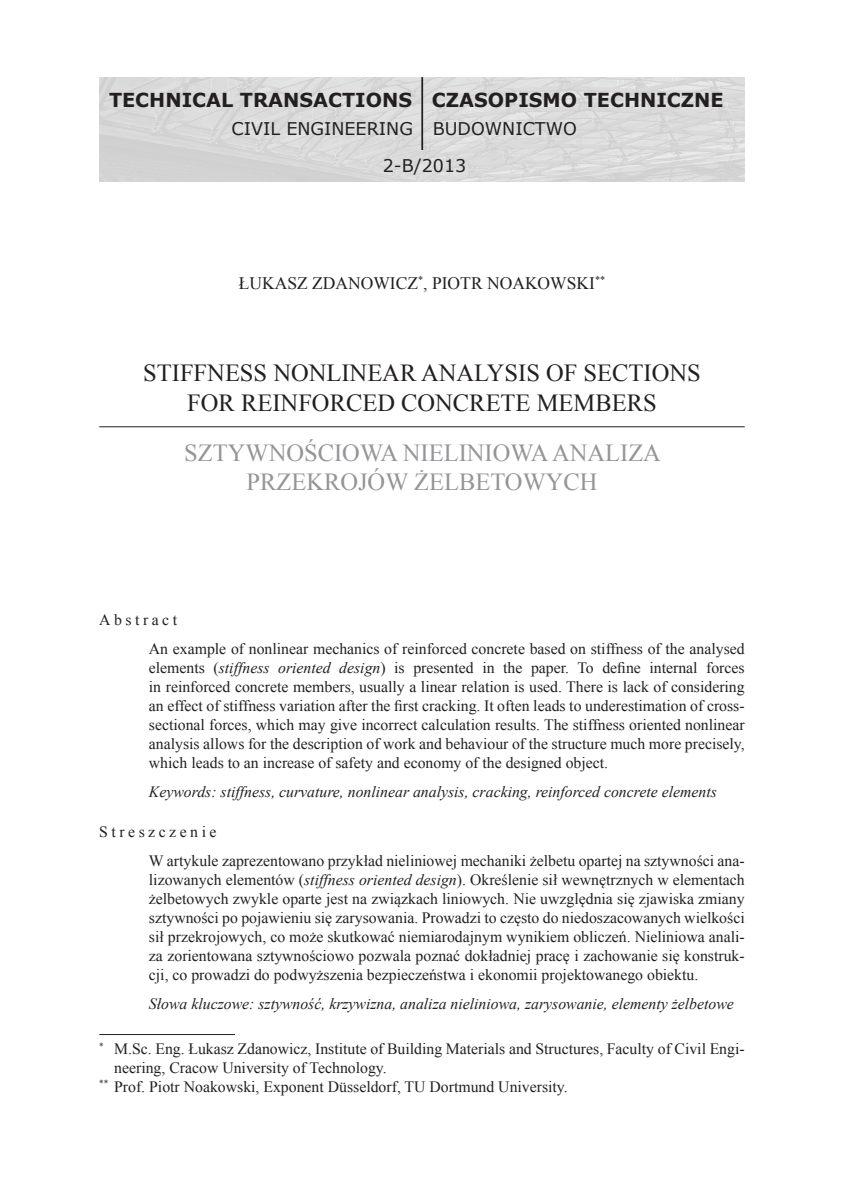
<style>
.page{position:relative;width:844px;height:1191px;background:#fff}
.page>*{position:absolute;margin:0;border:0;box-sizing:border-box;transform-origin:0 0}
.tytul_artykulu{font:24.5px/29.4px "Times New Roman";color:#231f20;text-align:center}
.tytul_artukulu_angie{font:24.5px/29.4px "Times New Roman";color:#939598;text-align:center}
.t1{font:700 19.25px "Verdana";color:#231f20}
.t2{font:17.5px "Verdana";color:#231f20}
.autor{font:17.5px "Times New Roman";color:#231f20}
.streszczenie_tekst{font:15.75px/18.9px "Times New Roman";color:#231f20;text-align:justify}
.przypis_cz{font:15.75px/18.9px "Times New Roman";color:#231f20}
.slowa_kluczowe{font:italic 15.75px "Times New Roman";color:#231f20}
.streszczenie{font:15.75px "Times New Roman";letter-spacing:.22em;color:#231f20}
.s1{font-style:italic}
</style>
<div class="page">
<hr style="left:99px;top:1034px;width:136px;height:1px;background:#231f20">
<hr style="left:99px;top:426px;width:645px;height:1px;background:#231f20">
<img style="left:99px;top:77px;width:645px;height:104px">
<hr style="left:421px;top:77px;width:2px;height:73px;background:#231f20">
<p class="t1" style="left:109px;top:86px;width:304px">TECHNICAL TRANSACTIONS</p>
<p class="t2" style="left:231px;top:117px;width:183px">CIVIL ENGINEERING</p>
<p class="t2" style="left:382px;top:154px;width:85px">2-B/2013</p>
<p class="t1" style="left:432px;top:86px;width:293px">CZASOPISMO TECHNICZNE</p>
<p class="t2" style="left:432px;top:117px;width:145px">BUDOWNICTWO</p>
<p class="autor" style="left:239px;top:271px;width:368px">ŁUKASZ ZDANOWICZ<sup>*</sup>, PIOTR NOAKOWSKI<sup>**</sup></p>
<p class="tytul_artykulu" style="left:143px;top:358px;width:559px">STIFFNESS NONLINEAR ANALYSIS OF SECTIONS<br>FOR REINFORCED CONCRETE MEMBERS</p>
<p class="tytul_artukulu_angie" style="left:184px;top:438px;width:478px">SZTYWNOŚCIOWA NIELINIOWA ANALIZA<br>PRZEKROJÓW ŻELBETOWYCH</p>
<p class="streszczenie" style="left:99px;top:609px;width:79px">Abstract</p>
<p class="streszczenie_tekst" style="left:149px;top:639px;width:597px">An example of nonlinear mechanics of reinforced concrete based on stiffness of the analysed elements (<span class="s1">stiffness oriented design</span>) is presented in the paper. To define internal forces in reinforced concrete members, usually a linear relation is used. There is lack of considering an effect of stiffness variation after the first cracking. It often leads to underestimation of cross&shy;sectional forces, which may give incorrect calculation results. The stiffness oriented nonlinear analysis allows for the description of work and behaviour of the structure much more precisely, which leads to an increase of safety and economy of the designed object.</p>
<p class="slowa_kluczowe" style="left:149px;top:781px;width:569px">Keywords: stiffness, curvature, nonlinear analysis, cracking, reinforced concrete elements</p>
<p class="streszczenie" style="left:99px;top:821px;width:119px">Streszczenie</p>
<p class="streszczenie_tekst" style="left:149px;top:851px;width:597px">W artykule zaprezentowano przykład nieliniowej mechaniki żelbetu opartej na sztywności ana&shy;lizowanych elementów (<span class="s1">stiffness oriented design</span>). Określenie sił wewnętrznych w elementach żelbetowych zwykle oparte jest na związkach liniowych. Nie uwzględnia się zjawiska zmiany sztywności po pojawieniu się zarysowania. Prowadzi to często do niedoszacowanych wielkości sił przekrojowych, co może skutkować niemiarodajnym wynikiem obliczeń. Nieliniowa anali&shy;za zorientowana sztywnościowo pozwala poznać dokładniej pracę i zachowanie się konstruk&shy;cji, co prowadzi do podwyższenia bezpieczeństwa i ekonomii projektowanego obiektu.</p>
<p class="slowa_kluczowe" style="left:149px;top:993px;width:586px">Słowa kluczowe: sztywność, krzywizna, analiza nieliniowa, zarysowanie, elementy żelbetowe</p>
<p class="przypis_cz" style="left:114px;top:1039px;width:631px;text-indent:-15px"><sup>*</sup> M.Sc. Eng. Łukasz Zdanowicz, Institute of Building Materials and Structures, Faculty of Civil Engi&shy;neering, Cracow University of Technology.</p>
<p class="przypis_cz" style="left:99px;top:1076px;width:470px"><sup>**</sup> Prof. Piotr Noakowski, Exponent Düsseldorf, TU Dortmund University.</p>
</div>
